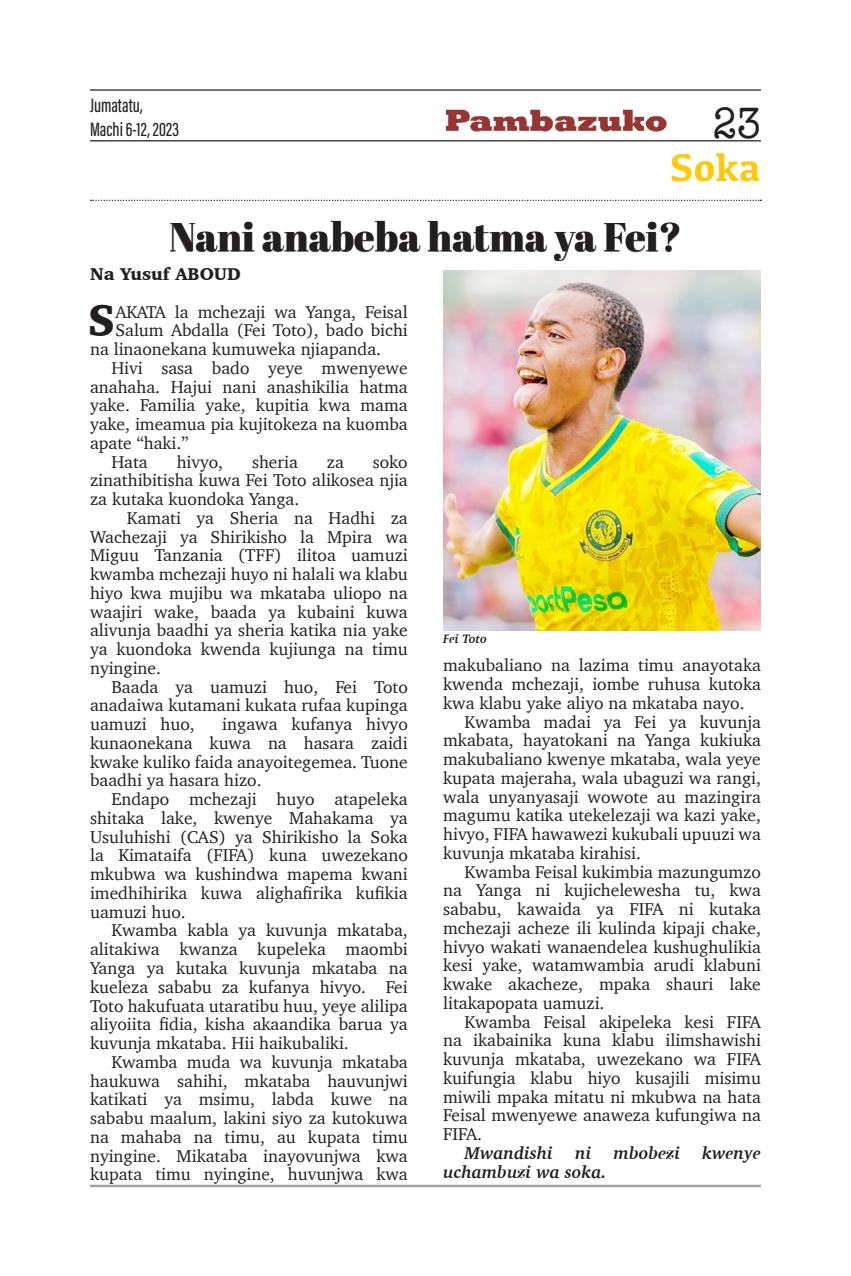
<style>
.page{position:relative;width:851px;height:1276px;background:#fff}
.page>*{position:absolute;margin:0;border:0;box-sizing:border-box;transform-origin:0 0}
.t1{font:900 45.5px "Charter";color:#231f20}
.t2{font:45px "American Typewriter";color:#231f20;scale:.84 1}
.t3{font:40px "Abril Fatface";color:#231f20}
.t4{font:700 40px "Kefa";color:#feca0a}
.t5{font:20px/24px "Acumin Variable Concept";color:#231f20}
.t6{font:17.5px/18.8px "Charter";color:#231f20;text-align:justify}
.t7{font:italic 700 17.5px "Charter";color:#231f20}
.t8{font:900 17.5px "Charter";color:#231f20}
.t9{font:italic 700 12.5px "Charter";color:#231f20}
</style>
<div class="page">
<hr style="left:90px;top:89px;width:670px;height:2px;background:#231f20">
<hr style="left:90px;top:140px;width:670px;height:1px;background:#231f20">
<hr style="left:90px;top:1184px;width:670px;height:3px;background:#a1a3a6">
<svg style="left:91px;top:200px;width:670px;height:1px"></svg>
<img style="left:446px;top:109px;width:220px;height:23px">
<div style="left:170px;top:221px;width:509px;height:40px;background:#231f20;opacity:.75"></div>
<img style="left:443px;top:271px;width:317px;height:359px">
<p class="t5" style="left:90px;top:92px;width:90px">Jumatatu,<br>Machi 6-12, 2023</p>
<h2 class="t2" style="left:712px;top:88px;width:59px">23</h2>
<p class="t4" style="left:669px;top:140px;width:92px">Soka</p>
<p class="t3" style="left:169px;top:209px;width:513px">Nani anabeba hatma ya Fei?</p>
<p class="t8" style="left:90px;top:263px;width:152px">Na Yusuf ABOUD</p>
<p class="t1" style="left:87px;top:292px;width:29px">S</p>
<p class="t6" style="left:115px;top:302px;width:294px">AKATA la mchezaji wa Yanga, Feisal</p>
<p class="t6" style="left:115px;top:321px;width:294px">Salum Abdalla (Fei Toto), bado bichi</p>
<p class="t6" style="left:90px;top:339px;width:292px">na linaonekana kumuweka njiapanda.</p>
<p class="t6" style="left:90px;top:358px;width:319px;text-indent:21px">Hivi sasa bado yeye mwenyewe anahaha. Hajui nani anashikilia hatma yake. Familia yake, kupitia kwa mama yake, imeamua pia kujitokeza na kuomba apate “haki.”</p>
<p class="t6" style="left:111px;top:452px;width:38px">Hata</p>
<p class="t6" style="left:177px;top:452px;width:48px">hivyo,</p>
<p class="t6" style="left:252px;top:452px;width:47px">sheria</p>
<p class="t6" style="left:327px;top:452px;width:19px">za</p>
<p class="t6" style="left:90px;top:452px;width:319px;text-indent:283px">soko zinathibitisha kuwa Fei Toto alikosea njia za kutaka kuondoka Yanga.</p>
<p class="t6" style="left:90px;top:508px;width:319px;text-indent:37px">Kamati ya Sheria na Hadhi za Wachezaji ya Shirikisho la Mpira wa Miguu Tanzania (TFF) ilitoa uamuzi kwamba mchezaji huyo ni halali wa klabu hiyo kwa mujibu wa mkataba uliopo na waajiri wake, baada ya kubaini kuwa alivunja baadhi ya sheria katika nia yake ya kuondoka kwenda kujiunga na timu nyingine.</p>
<p class="t6" style="left:90px;top:677px;width:319px;text-indent:21px">Baada ya uamuzi huo, Fei Toto anadaiwa kutamani kukata rufaa kupinga uamuzi huo,</p>
<p class="t9" style="left:443px;top:628px;width:45px">Fei Toto</p>
<p class="t6" style="left:443px;top:655px;width:319px">makubaliano na lazima timu anayotaka kwenda mchezaji, iombe ruhusa kutoka kwa klabu yake aliyo na mkataba nayo.</p>
<p class="t6" style="left:443px;top:712px;width:319px;text-indent:21px">Kwamba madai ya Fei ya kuvunja mkabata, hayatokani na Yanga kukiuka makubaliano kwenye mkataba, wala yeye kupata majeraha, wala ubaguzi wa rangi, wala unyanyasaji wowote au mazingira magumu katika utekelezaji wa kazi yake, hivyo, FIFA hawawezi kukubali upuuzi wa kuvunja mkataba kirahisi.</p>
<p class="t6" style="left:443px;top:862px;width:319px;text-indent:21px">Kwamba Feisal kukimbia mazungumzo na Yanga ni kujichelewesha tu, kwa sababu, kawaida ya FIFA ni kutaka mchezaji acheze ili kulinda kipaji chake, hivyo wakati wanaendelea kushughulikia kesi yake, watamwambia arudi klabuni kwake akacheze, mpaka shauri lake litakapopata uamuzi.</p>
<p class="t6" style="left:443px;top:1012px;width:319px;text-indent:21px">Kwamba Feisal akipeleka kesi FIFA na ikabainika kuna klabu ilimshawishi kuvunja mkataba, uwezekano wa FIFA kuifungia klabu hiyo kusajili misimu miwili mpaka mitatu ni mkubwa na hata Feisal mwenyewe anaweza kufungiwa na FIFA.</p>
<p class="t7" style="left:464px;top:1138px;width:90px">Mwandishi</p>
<p class="t7" style="left:575px;top:1138px;width:18px">ni</p>
<p class="t7" style="left:613px;top:1138px;width:68px">mbobezi</p>
<p class="t7" style="left:702px;top:1138px;width:60px">kwenye</p>
<p class="t7" style="left:443px;top:1156px;width:165px">uchambuzi wa soka.</p>
<p class="t6" style="left:90px;top:714px;width:319px;text-indent:132px">ingawa kufanya hivyo kunaonekana kuwa na hasara zaidi kwake kuliko faida anayoitegemea. Tuone baadhi ya hasara hizo.</p>
<p class="t6" style="left:90px;top:789px;width:319px;text-indent:21px">Endapo mchezaji huyo atapeleka shitaka lake, kwenye Mahakama ya Usuluhishi (CAS) ya Shirikisho la Soka la Kimataifa (FIFA) kuna uwezekano mkubwa wa kushindwa mapema kwani imedhihirika kuwa alighafirika kufikia uamuzi huo.</p>
<p class="t6" style="left:90px;top:921px;width:319px;text-indent:21px">Kwamba kabla ya kuvunja mkataba, alitakiwa kwanza kupeleka maombi Yanga ya kutaka kuvunja mkataba na kueleza sababu za kufanya hivyo. Fei Toto hakufuata utaratibu huu, yeye alilipa aliyoiita fidia, kisha akaandika barua ya kuvunja mkataba. Hii haikubaliki.</p>
<p class="t6" style="left:90px;top:1052px;width:319px;text-indent:21px">Kwamba muda wa kuvunja mkataba haukuwa sahihi, mkataba hauvunjwi katikati ya msimu, labda kuwe na sababu maalum, lakini siyo za kutokuwa na mahaba na timu, au kupata timu nyingine. Mikataba inayovunjwa kwa kupata timu nyingine, huvunjwa kwa</p>
</div>
